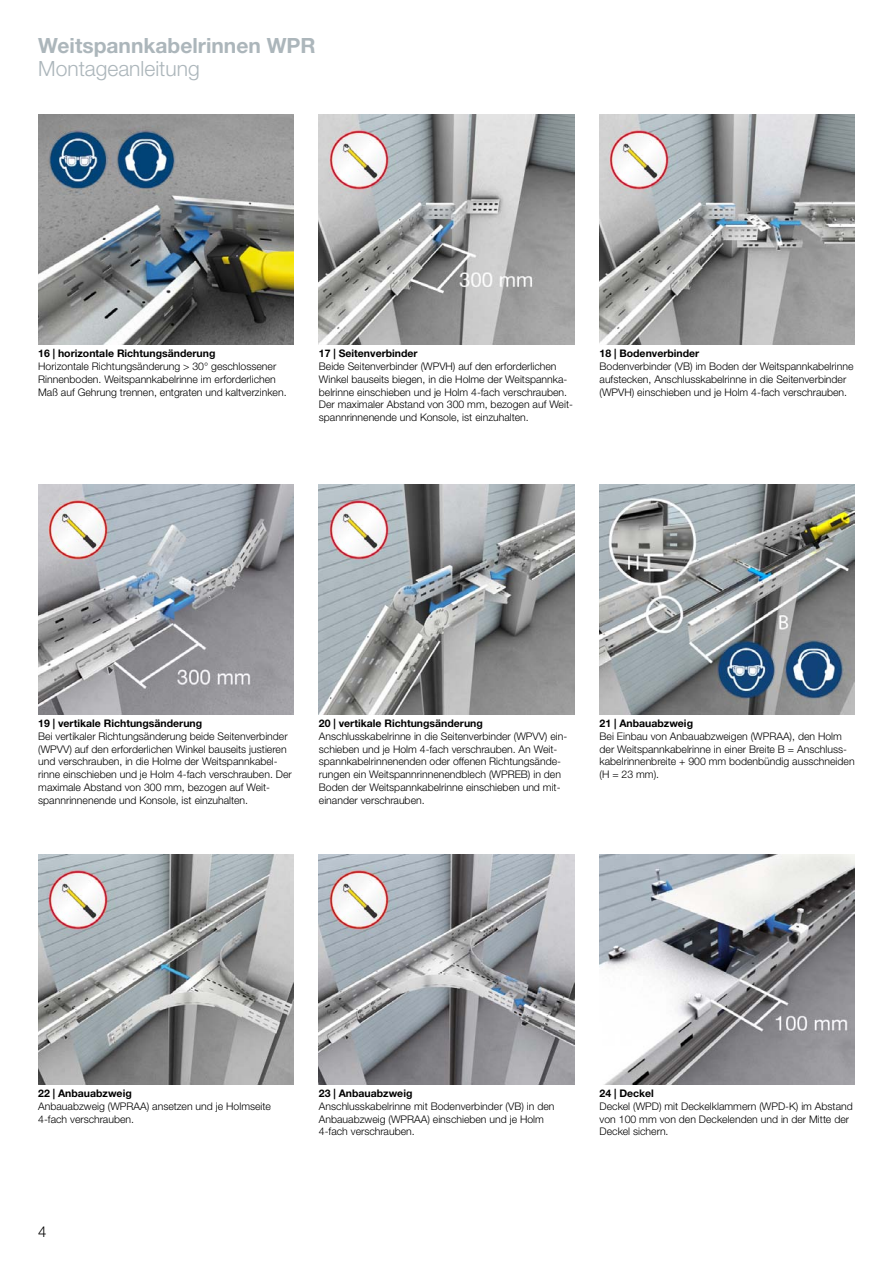
<style>
.page{position:relative;width:893px;height:1263px;background:#fff}
.page>*{position:absolute;margin:0;border:0;box-sizing:border-box;transform-origin:0 0}
.t1{font:700 21px "Helvetica Neue LTW1 G";color:#acb6bb}
.t2{font:300 21px "Helvetica Neue LTW1 G";color:#acb6bb}
.t3{font:300 15px "Helvetica Neue LTW1 G";color:#000}
.t4{font:300 10.5px/12.8px "Helvetica Neue LTW1 G";color:#000}
.t5{font:700 10.5px "Helvetica Neue LTW1 G";color:#000}
</style>
<div class="page">
<img style="left:600px;top:855px;width:255px;height:229px">
<img style="left:319px;top:855px;width:255px;height:229px">
<img style="left:38px;top:855px;width:255px;height:229px">
<img style="left:600px;top:485px;width:255px;height:229px">
<img style="left:319px;top:485px;width:255px;height:229px">
<img style="left:38px;top:485px;width:255px;height:229px">
<img style="left:600px;top:115px;width:255px;height:229px">
<img style="left:319px;top:115px;width:255px;height:229px">
<img style="left:38px;top:115px;width:255px;height:229px">
<h1 class="t1" style="left:38px;top:33px;width:279px">Weitspannkabelrinnen WPR</h1>
<h1 class="t2" style="left:38px;top:55px;width:163px">Montageanleitung</h1>
<p class="t5" style="left:38px;top:347px;width:179px">16 | horizontale Richtungsänderung</p>
<p class="t4" style="left:38px;top:360px;width:250px">Horizontale Richtungsänderung &gt; 30° geschlossener<br>Rinnenboden. Weitspannkabelrinne im erforderlichen<br>Maß auf Gehrung trennen, entgraten und kaltverzinken.</p>
<p class="t5" style="left:319px;top:347px;width:100px">17 | Seitenverbinder</p>
<p class="t4" style="left:319px;top:360px;width:256px">Beide Seitenverbinder (WPVH) auf den erforderlichen Winkel bauseits biegen, in die Holme der Weitspannka&shy;belrinne einschieben und je Holm 4-fach verschrauben.<br>Der maximaler Abstand von 300 mm, bezogen auf Weit&shy;spannrinnenende und Konsole, ist einzuhalten.</p>
<p class="t5" style="left:600px;top:347px;width:101px">18 | Bodenverbinder</p>
<p class="t4" style="left:600px;top:360px;width:255px">Bodenverbinder (VB) im Boden der Weitspannkabelrinne aufstecken, Anschlusskabelrinne in die Seitenverbinder (WPVH) einschieben und je Holm 4-fach verschrauben.</p>
<p class="t5" style="left:38px;top:717px;width:165px">19 | vertikale Richtungsänderung</p>
<p class="t4" style="left:38px;top:730px;width:255px">Bei vertikaler Richtungsänderung beide Seitenverbinder (WPVV) auf den erforderlichen Winkel bauseits justieren und verschrauben, in die Holme der Weitspannkabel&shy;rinne einschieben und je Holm 4-fach verschrauben. Der maximale Abstand von 300 mm, bezogen auf Weit&shy;spannrinnenende und Konsole, ist einzuhalten.</p>
<p class="t5" style="left:319px;top:717px;width:165px">20 | vertikale Richtungsänderung</p>
<p class="t4" style="left:319px;top:730px;width:250px">Anschlusskabelrinne in die Seitenverbinder (WPVV) ein&shy;schieben und je Holm 4-fach verschrauben. An Weit&shy;spannkabelrinnenenden oder offenen Richtungsände&shy;rungen ein Weitspannrinnenendblech (WPREB) in den Boden der Weitspannkabelrinne einschieben und mit&shy;einander verschrauben.</p>
<p class="t5" style="left:600px;top:717px;width:95px">21 | Anbauabzweig</p>
<p class="t4" style="left:600px;top:730px;width:257px">Bei Einbau von Anbauabzweigen (WPRAA), den Holm der Weitspannkabelrinne in einer Breite B = Anschluss&shy;kabelrinnenbreite + 900 mm bodenbündig ausschneiden (H = 23 mm).</p>
<p class="t5" style="left:38px;top:1087px;width:95px">22 | Anbauabzweig</p>
<p class="t4" style="left:38px;top:1100px;width:234px">Anbauabzweig (WPRAA) ansetzen und je Holmseite<br>4-fach verschrauben.</p>
<h2 class="t3" style="left:38px;top:1223px;width:10px">4</h2>
<p class="t5" style="left:319px;top:1087px;width:95px">23 | Anbauabzweig</p>
<p class="t4" style="left:319px;top:1100px;width:237px">Anschlusskabelrinne mit Bodenverbinder (VB) in den<br>Anbauabzweig (WPRAA) einschieben und je Holm<br>4-fach verschrauben.</p>
<p class="t5" style="left:600px;top:1087px;width:56px">24 | Deckel</p>
<p class="t4" style="left:600px;top:1100px;width:255px">Deckel (WPD) mit Deckelklammern (WPD-K) im Abstand von 100 mm von den Deckelenden und in der Mitte der<br>Deckel sichern.</p>
</div>
